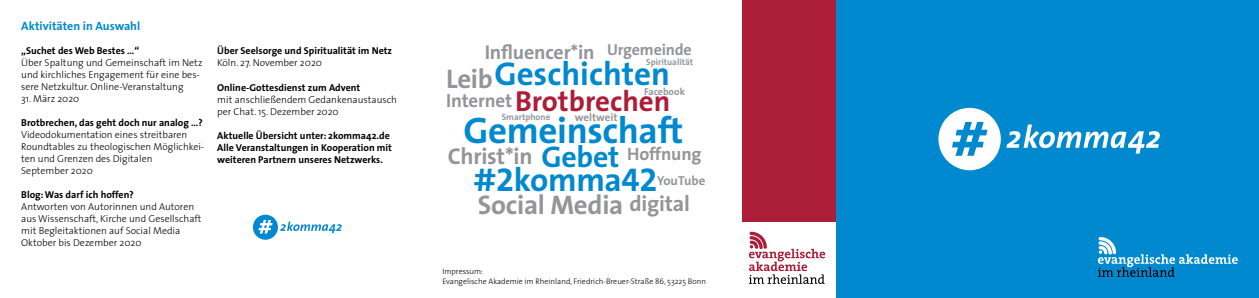
<style>
.page{position:relative;width:1259px;height:298px;background:#fff}
.page>*{position:absolute;margin:0;border:0;box-sizing:border-box;transform-origin:0 0}
.t1{font:italic 800 50.1px "The Sans";color:#0089cf}
.t2{font:700 37px "The Sans";letter-spacing:-.01em;color:#0089cf}
.t3{font:700 33px "The Sans";color:#0089cf}
.t4{font:700 30px "The Sans";letter-spacing:-.01em;color:#0089cf}
.t5{font:700 29px "The Sans";color:#ac1d37}
.t6{font:700 27px "The Sans";letter-spacing:-.01em;color:#939598}
.t7{font:700 23px "The Sans";letter-spacing:-.01em;color:#939598}
.t8{font:700 20px "The Sans";letter-spacing:-.01em;color:#939598}
.t9{font:700 19px "The Sans";letter-spacing:-.01em;color:#939598}
.t10{font:700 18px "The Sans";letter-spacing:-.01em;color:#939598}
.t11{font:700 16px "The Sans";letter-spacing:-.01em;color:#939598}
.t12{font:700 13px "The Sans";color:#939598}
.t13{font:700 12px "The Sans";color:#0089cf}
.t14{font:700 11px "The Sans";color:#939598}
.t15{font:300 10px/12px "The Sans";color:#000}
.t16{font:700 10px/12px "The Sans";color:#000}
.t17{font:700 10px "The Sans";color:#939598}
.t18{font:700 9px "The Sans";color:#939598}
.t19{font:300 8px/9.6px "The Sans";color:#000}
.s1{font-family:"The Sans Bold Expert";font-weight:400}
.s2{font-size:22px}
</style>
<div class="page">
<div style="left:742px;top:0;width:94px;height:221px;background:#ac1d37"></div>
<div style="left:836px;top:0;width:423px;height:298px;background:#0089cf"></div>
<div style="left:938px;top:108px;width:62px;height:62px;background:#fff;border-radius:50%"></div>
<svg style="left:1006px;top:124px;width:153px;height:29px"></svg>
<svg style="left:749px;top:231px;width:76px;height:53px"></svg>
<svg style="left:1098px;top:237px;width:139px;height:39px"></svg>
<div style="left:253px;top:214px;width:25px;height:25px;background:#0089cf;border-radius:50%"></div>
<svg style="left:280px;top:221px;width:62px;height:12px"></svg>
<svg style="left:258px;top:220px;width:14px;height:13px"></svg>
<p class="t13" style="left:21px;top:16px;width:121px">Aktivitäten in Auswahl</p>
<p class="t16" style="left:21px;top:44px;width:119px">„Suchet des Web Bestes …“</p>
<p class="t15" style="left:21px;top:56px;width:183px">Über Spaltung und Gemeinschaft im Netz und kirchliches Engagement für eine bes&shy;sere Netzkultur. Online-Veranstaltung</p>
<p class="t15" style="left:21px;top:92px;width:60px">31. März 2020</p>
<p class="t16" style="left:21px;top:116px;width:183px">Brotbrechen, das geht doch nur analog …?</p>
<p class="t15" style="left:21px;top:128px;width:184px">Videodokumentation eines streitbaren<br>Roundtables zu theologischen Möglichkei&shy;ten und Grenzen des Digitalen<br>September 2020</p>
<p class="t16" style="left:21px;top:188px;width:114px">Blog: Was darf ich hoffen?</p>
<p class="t15" style="left:21px;top:200px;width:182px">Antworten von Autorinnen und Autoren aus Wissenschaft, Kirche und Gesellschaft mit Begleitaktionen auf Social Media Oktober bis Dezember 2020</p>
<h3 class="t11" style="left:607px;top:36px;width:86px">Urgemeinde</h3>
<h3 class="t8" style="left:485px;top:36px;width:111px">Influencer*in</h3>
<p class="t16" style="left:217px;top:45px;width:176px">Über Seelsorge und Spiritualität im Netz</p>
<p class="t15" style="left:217px;top:57px;width:106px">Köln. 27. November 2020</p>
<p class="t16" style="left:217px;top:81px;width:144px">Online-Gottesdienst zum Advent</p>
<p class="t15" style="left:217px;top:93px;width:181px">mit anschließendem Gedankenaustausch per Chat. 15. Dezember 2020</p>
<p class="t16" style="left:217px;top:129px;width:176px">Aktuelle Übersicht unter: 2komma42.de<br>Alle Veranstaltungen in Kooperation mit weiteren Partnern unseres Netzwerks.</p>
<h1 class="t1" style="left:951px;top:96px;width:36px">#</h1>
<p class="t18" style="left:646px;top:54px;width:48px">Spiritualität</p>
<h3 class="t3" style="left:494px;top:47px;width:177px">Geschichten</h3>
<h2 class="t2" style="left:463px;top:99px;width:221px">Gemeinschaft</h2>
<h3 class="t3" style="left:473px;top:152px;width:186px">#<span class="s1">2</span>komma<span class="s1">42</span></h3>
<h3 class="t6" style="left:446px;top:56px;width:48px">Leib</h3>
<p class="t17" style="left:644px;top:83px;width:42px">Facebook</p>
<h3 class="t5" style="left:515px;top:77px;width:157px">Brotbrechen</h3>
<h3 class="t9" style="left:446px;top:84px;width:67px">Internet</h3>
<p class="t18" style="left:502px;top:109px;width:50px">Smartphone</p>
<p class="t14" style="left:575px;top:108px;width:44px">weltweit</p>
<h3 class="t4" style="left:541px;top:132px;width:79px">Gebet</h3>
<h3 class="t10" style="left:627px;top:138px;width:76px">Hoffnung</h3>
<h3 class="t7" style="left:448px;top:137px;width:86px">Christ*in</h3>
<h3 class="t6" style="left:478px;top:182px;width:214px">Social Media <span class="s2">digital</span></h3>
<h3 class="t12" style="left:657px;top:169px;width:50px">YouTube</h3>
<p class="t19" style="left:442px;top:266px;width:265px">Impressum:<br>Evangelische Akademie im Rheinland, Friedrich-Breuer-Straße 86, 53225 Bonn</p>
</div>
